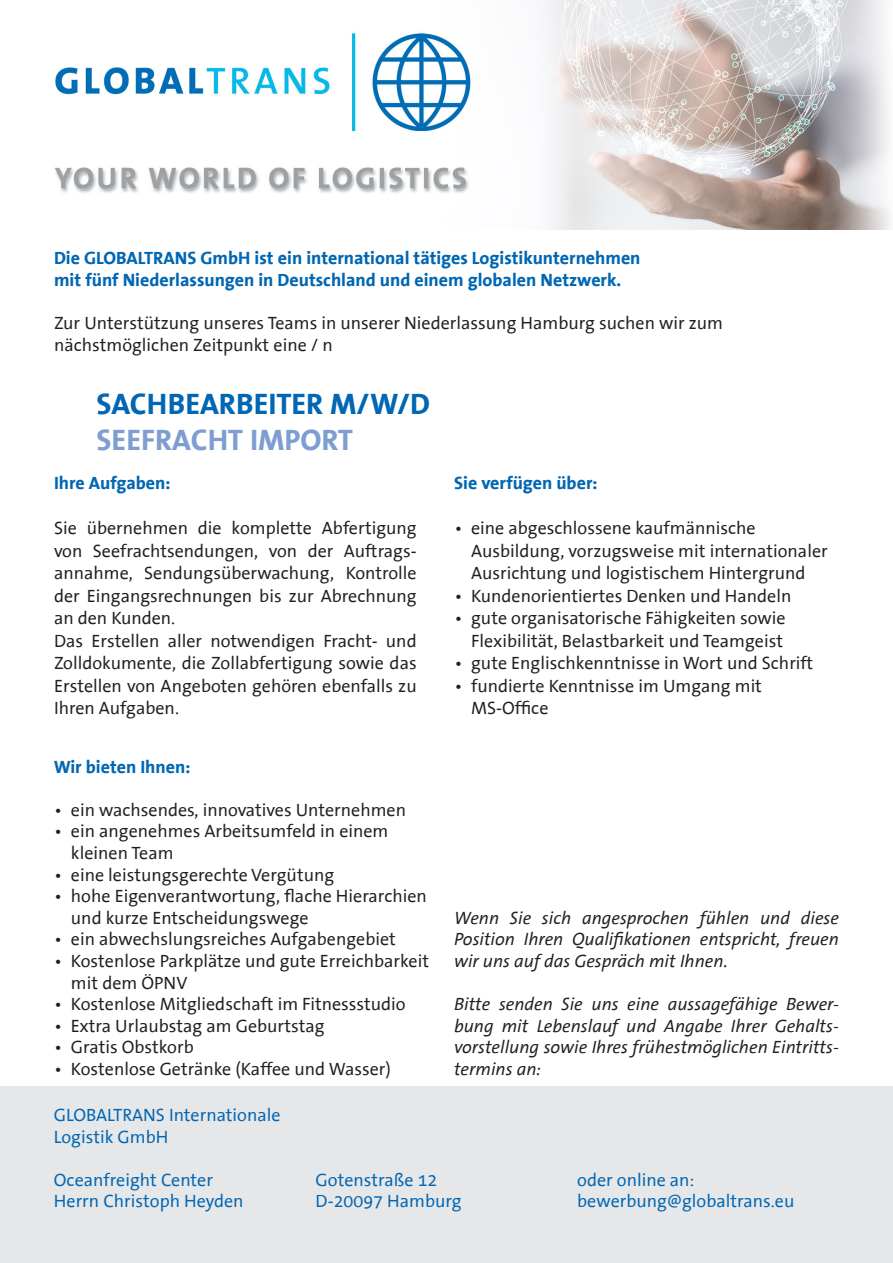
<style>
.page{position:relative;width:893px;height:1263px;background:#fff}
.page>*{position:absolute;margin:0;border:0;box-sizing:border-box;transform-origin:0 0}
.t1{font:700 30px "The Sans Office";color:#0166b3}
.t2{font:700 30px "The Sans Office";color:#7e9ed2}
.t3{font:18px/22.5px "The Sans Office";color:#231f20}
.t4{font:italic 18px/21.6px "The Sans Office";color:#231f20;text-align:justify}
.t5{font:700 18px/21.6px "The Sans Office";color:#0166b3}
.t6{font:18px/21.6px "The Sans Office";color:#0166b3}
</style>
<div class="page">
<div style="left:0;top:1086px;width:893px;height:177px;background:#e6e7e9"></div>
<img style="left:54px;top:0;width:837px;height:230px">
<p class="t5" style="left:54px;top:248px;width:588px">Die GLOBALTRANS GmbH ist ein international tätiges Logistikunternehmen mit fünf Niederlassungen in Deutschland und einem globalen Netzwerk.</p>
<p class="t3" style="left:54px;top:313px;width:670px;line-height:21.6px">Zur Unterstützung unseres Teams in unserer Niederlassung Hamburg suchen wir zum nächstmöglichen Zeitpunkt eine / n</p>
<h1 class="t1" style="left:97px;top:388px;width:335px">SACHBEARBEITER M/W/D</h1>
<h1 class="t2" style="left:97px;top:424px;width:258px">SEEFRACHT IMPORT</h1>
<p class="t5" style="left:54px;top:473px;width:118px">Ihre Aufgaben:</p>
<p class="t3" style="left:54px;top:518px;width:364px">Sie übernehmen die komplette Abfertigung von Seefrachtsendungen, von der Auftrags&shy;annahme, Sendungsüberwachung, Kontrolle der Eingangsrechnungen bis zur Abrechnung an den Kunden.<br>Das Erstellen aller notwendigen Fracht- und Zolldokumente, die Zollabfertigung sowie das Erstellen von Angeboten gehören ebenfalls zu Ihren Aufgaben.</p>
<p class="t5" style="left:454px;top:473px;width:145px">Sie verfügen über:</p>
<p class="t3" style="left:471px;top:518px;width:358px;text-indent:-17px">• eine abgeschlossene kaufmännische<br>Ausbildung, vorzugsweise mit internationaler<br>Ausrichtung und logistischem Hintergrund</p>
<p class="t3" style="left:454px;top:585px;width:339px">• Kundenorientiertes Denken und Handeln</p>
<p class="t3" style="left:454px;top:608px;width:333px;text-align:right">• gute organisatorische Fähigkeiten sowie<br>Flexibilität, Belastbarkeit und Teamgeist</p>
<p class="t3" style="left:454px;top:653px;width:361px">• gute Englischkenntnisse in Wort und Schrift</p>
<p class="t3" style="left:471px;top:675px;width:292px;text-indent:-17px">• fundierte Kenntnisse im Umgang mit<br>MS-Office</p>
<p class="t5" style="left:54px;top:756px;width:138px">Wir bieten Ihnen:</p>
<p class="t3" style="left:54px;top:799px;width:354px">• ein wachsendes, innovatives Unternehmen</p>
<p class="t3" style="left:71px;top:821px;width:319px;line-height:21.6px;text-indent:-17px">• ein angenehmes Arbeitsumfeld in einem kleinen Team</p>
<p class="t3" style="left:54px;top:864px;width:282px">• eine leistungsgerechte Vergütung</p>
<p class="t3" style="left:71px;top:886px;width:357px;line-height:21.6px;text-indent:-17px">• hohe Eigenverantwortung, flache Hierarchien und kurze Entscheidungswege</p>
<p class="t3" style="left:54px;top:929px;width:343px">• ein abwechslungsreiches Aufgabengebiet</p>
<p class="t3" style="left:71px;top:951px;width:360px;line-height:21.6px;text-indent:-17px">• Kostenlose Parkplätze und gute Erreichbarkeit mit dem ÖPNV</p>
<p class="t3" style="left:54px;top:994px;width:353px">• Kostenlose Mitgliedschaft im Fitnessstudio</p>
<p class="t3" style="left:54px;top:1015px;width:272px">• Extra Urlaubstag am Geburtstag</p>
<p class="t3" style="left:54px;top:1037px;width:141px">• Gratis Obstkorb</p>
<p class="t3" style="left:54px;top:1058px;width:339px">• Kostenlose Getränke (Kaffee und Wasser)</p>
<p class="t4" style="left:454px;top:907px;width:386px">Wenn Sie sich angesprochen fühlen und diese Po-si-tion Ihren Qualifikationen entspricht, freuen wir uns auf das Gespräch mit Ihnen.</p>
<p class="t4" style="left:454px;top:994px;width:386px">Bitte senden Sie uns eine aussagefähige Bewer&shy;bung mit Lebenslauf und Angabe Ihrer Gehalts&shy;vorstellung sowie Ihres frühestmöglichen Eintritts&shy;termins an:</p>
<p class="t6" style="left:54px;top:1105px;width:228px">GLOBALTRANS Internationale<br>Logistik GmbH</p>
<p class="t6" style="left:54px;top:1169px;width:191px">Oceanfreight Center<br>Herrn Christoph Heyden</p>
<p class="t6" style="left:316px;top:1169px;width:148px">Gotenstraße 12<br>D-20097 Hamburg</p>
<p class="t6" style="left:577px;top:1169px;width:219px">oder online an: bewerbung@globaltrans.eu</p>
</div>
